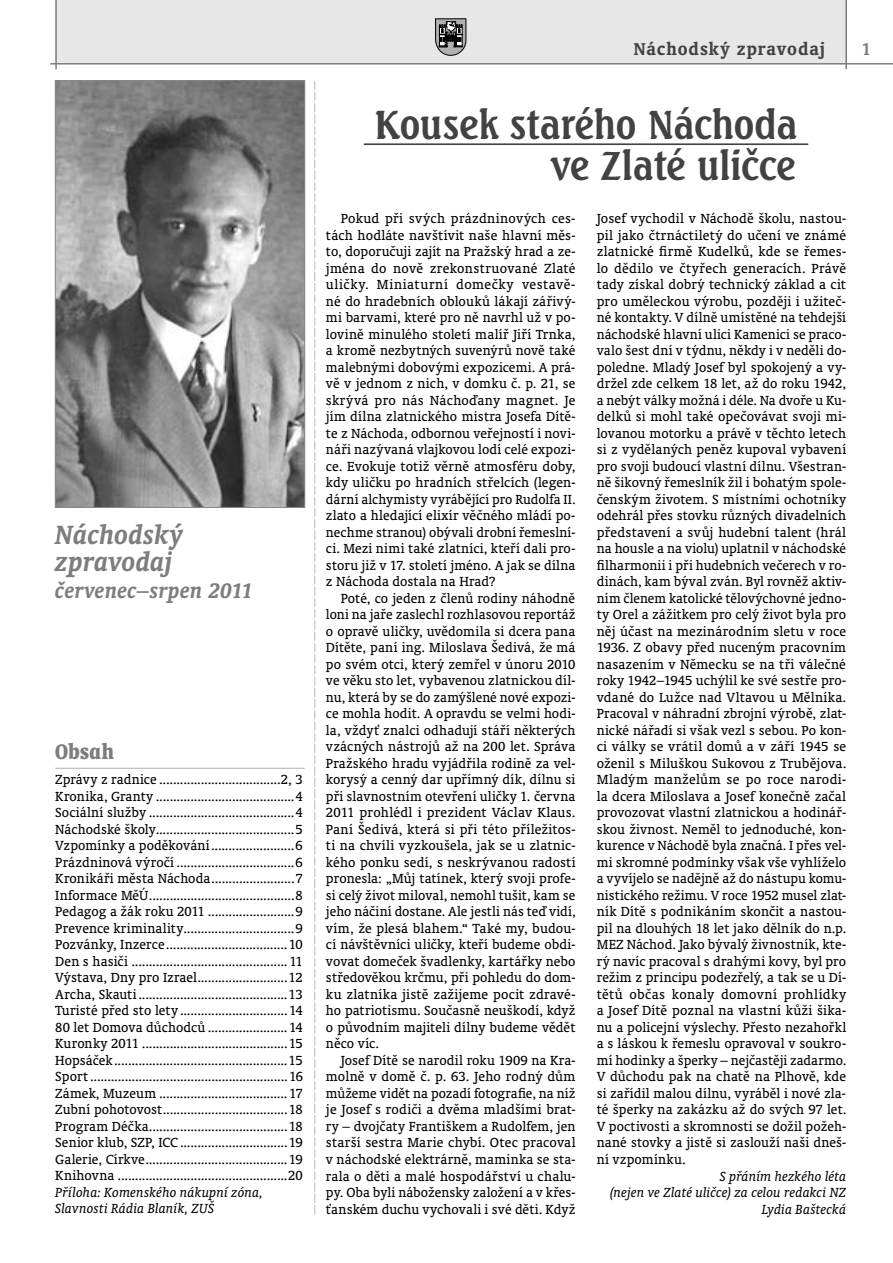
<style>
.page{position:relative;width:893px;height:1263px;background:#fff}
.page>*{position:absolute;margin:0;border:0;box-sizing:border-box;transform-origin:0 0}
.t1{font:700 39px/40.5px "Seagull AT";letter-spacing:-.01em;color:#424242;text-align:right;scale:.95 1}
.t2{font:italic 700 30px/27px "Oranda AT";letter-spacing:.015em;color:#7d7d7d}
.t3{font:italic 700 24px "Oranda AT";letter-spacing:.02em;color:#7d7d7d}
.t4{font:700 condensed 24px "Oranda AT";letter-spacing:.02em;color:#7d7d7d;scale:.95 1}
.t5{font:700 19.5px "Oranda AT";letter-spacing:.045em;color:#424242}
.t6{font:700 19.5px "Oranda AT";color:#7d7d7d;scale:.9 1}
.t7{font:15px/16.5px "Oranda AT";letter-spacing:.005em;color:#000;text-align:justify}
.t8{font:italic 15px/16.5px "Oranda AT";color:#000}
</style>
<div class="page">
<div style="left:55px;top:0;width:791px;height:64px;background:#e7e7e7"></div>
<hr style="left:50px;top:63px;width:843px;height:2px;background:#7d7d7d">
<hr style="left:55px;top:0;width:2px;height:69px;background:#7d7d7d">
<hr style="left:845px;top:0;width:2px;height:69px;background:#7d7d7d">
<svg style="left:435px;top:19px;width:31px;height:36px"></svg>
<hr style="left:55px;top:768px;width:250px;height:1px;background:#acacac">
<svg style="left:314px;top:81px;width:1px;height:1133px"></svg>
<img style="left:57px;top:82px;width:246px;height:424px">
<div style="left:55px;top:80px;width:250px;height:428px;border:1px solid #888"></div>
<hr style="left:364px;top:143px;width:444px;height:2px;background:#424242">
<h2 class="t2" style="left:55px;top:524px;width:129px">Náchodský zpravodaj</h2>
<h3 class="t3" style="left:55px;top:582px;width:199px">červenec–srpen 2011</h3>
<h3 class="t4" style="left:55px;top:737px;width:63px">Obsah</h3>
<p class="t7" style="left:55px;top:771px;width:249px">Zprávy z radnice ...................................2, 3<br>Kronika, Granty ........................................4<br>Sociální služby ..........................................4<br>Náchodské školy........................................5<br>Vzpomínky a poděkování ........................6<br>Prázdninová výročí ..................................6<br>Kronikáři města Náchoda ........................7<br>Informace MěÚ ..........................................8<br>Pedagog a žák roku 2011 .........................9<br>Prevence kriminality ................................9<br>Pozvánky, Inzerce ...................................10<br>Den s hasiči ............................................. 11<br>Výstava, Dny pro Izrael ..........................12<br>Archa, Skauti ...........................................13<br>Turisté před sto lety ...............................14<br>80 let Domova důchodců .......................14<br>Kuronky 2011 ..........................................15<br>Hopsáček ..................................................15<br>Sport .........................................................16<br>Zámek, Muzeum ..................................... 17<br>Zubní pohotovost ....................................18<br>Program Déčka ........................................18<br>Senior klub, SZP, ICC ...............................19<br>Galerie, Církve .........................................19<br>Knihovna .................................................20</p>
<p class="t8" style="left:55px;top:1183px;width:209px">Příloha: Komenského nákupní zóna,<br>Slavnosti Rádia Blaník, ZUŠ</p>
<h3 class="t5" style="left:634px;top:38px;width:193px">Náchodský zpravodaj</h3>
<h3 class="t6" style="left:862px;top:38px;width:11px">1</h3>
<h1 class="t1" style="left:374px;top:107px;width:447px">Kousek starého Náchoda ve Zlaté uličce</h1>
<p class="t7" style="left:326px;top:210px;width:251px;text-indent:15px">Pokud při svých prázdninových ces&shy;tách hodláte navštívit naše hlavní měs&shy;to, doporučuji zajít na Pražský hrad a ze&shy;jména do nově zrekonstruované Zlaté uličky. Miniaturní domečky vestavě&shy;né do hradebních oblouků lákají zářivý&shy;mi barvami, které pro ně navrhl už v po&shy;lovině minulého století malíř Jiří Trnka, a kromě nezbytných suvenýrů nově také malebnými dobovými expozicemi. A prá&shy;vě v jednom z nich, v domku č. p. 21, se skrývá pro nás Náchoďany magnet. Je jím dílna zlatnického mistra Josefa Dítě&shy;te z Náchoda, odbornou veřejností i novi&shy;náři nazývaná vlajkovou lodí celé expozi&shy;ce. Evokuje totiž věrně atmosféru doby, kdy uličku po hradních střelcích (legen&shy;dární alchymisty vyrábějící pro Rudolfa II. zlato a hledající elixír věčného mládí po&shy;nechme stranou) obývali drobní řemeslní&shy;ci. Mezi nimi také zlatníci, kteří dali pro&shy;storu již v 17. století jméno. A jak se dílna z Náchoda dostala na Hrad?</p>
<p class="t7" style="left:326px;top:590px;width:251px;text-indent:15px">Poté, co jeden z členů rodiny náhodně loni na jaře zaslechl rozhlasovou reportáž o opravě uličky, uvědomila si dcera pana Dítěte, paní ing. Miloslava Šedivá, že má po svém otci, který zemřel v únoru 2010 ve věku sto let, vybavenou zlatnickou díl&shy;nu, která by se do zamýšlené nové expozi&shy;ce mohla hodit. A opravdu se velmi hodi&shy;la, vždyť znalci odhadují stáří některých vzácných nástrojů až na 200 let. Správa Pražského hradu vyjádřila rodině za vel&shy;korysý a cenný dar upřímný dík, dílnu si při slavnostním otevření uličky 1. června 2011 prohlédl i prezident Václav Klaus.<br>Paní Šedivá, která si při této příležitos&shy;ti na chvíli vyzkoušela, jak se u zlatnic&shy;kého ponku sedí, s neskrývanou radostí pronesla: „Můj tatínek, který svoji profe&shy;si celý život miloval, nemohl tušit, kam se jeho náčiní dostane. Ale jestli nás teď vidí, vím, že plesá blahem.“ Také my, budou&shy;cí návštěvníci uličky, kteří budeme obdi&shy;vovat domeček švadlenky, kartářky nebo středověkou krčmu, při pohledu do dom&shy;ku zlatníka jistě zažijeme pocit zdravé&shy;ho patriotismu. Současně neuškodí, když o původním majiteli dílny budeme vědět něco víc.</p>
<p class="t7" style="left:326px;top:1052px;width:251px;text-indent:15px">Josef Dítě se narodil roku 1909 na Kra&shy;molně v domě č. p. 63. Jeho rodný dům můžeme vidět na pozadí fotografie, na níž je Josef s rodiči a dvěma mladšími brat&shy;ry – dvojčaty Františkem a Rudolfem, jen starší sestra Marie chybí. Otec pracoval v náchodské elektrárně, maminka se sta&shy;rala o děti a malé hospodářství u chalu&shy;py. Oba byli nábožensky založení a v křes&shy;ťanském duchu vychovali i své děti. Když</p>
<p class="t7" style="left:597px;top:210px;width:251px">Josef vychodil v Náchodě školu, nastou&shy;pil jako čtrnáctiletý do učení ve známé zlatnické firmě Kudelků, kde se řemes&shy;lo dědilo ve čtyřech generacích. Právě tady získal dobrý technický základ a cit pro uměleckou výrobu, později i užiteč&shy;né kontakty. V dílně umístěné na tehdejší náchodské hlavní ulici Kamenici se praco&shy;valo šest dní v týdnu, někdy i v neděli do&shy;poledne. Mladý Josef byl spokojený a vy&shy;držel zde celkem 18 let, až do roku 1942, a nebýt války možná i déle. Na dvoře u Ku&shy;delků si mohl také opečovávat svoji mi&shy;lovanou motorku a právě v těchto letech si z vydělaných peněz kupoval vybavení pro svoji budoucí vlastní dílnu. Všestran&shy;ně šikovný řemeslník žil i bohatým spole&shy;čenským životem. S místními ochotníky odehrál přes stovku různých divadelních představení a svůj hudební talent (hrál na housle a na violu) uplatnil v náchodské filharmonii i při hudebních večerech v ro&shy;dinách, kam býval zván. Byl rovněž aktiv&shy;ním členem katolické tělovýchovné jedno&shy;ty Orel a zážitkem pro celý život byla pro něj účast na mezinárodním sletu v roce 1936. Z obavy před nuceným pracovním nasazením v Německu se na tři válečné roky 1942–1945 uchýlil ke své sestře pro&shy;vdané do Lužce nad Vltavou u Mělníka.<br>Pracoval v náhradní zbrojní výrobě, zlat&shy;nické nářadí si však vezl s sebou. Po kon&shy;ci války se vrátil domů a v září 1945 se oženil s Miluškou Sukovou z Trubějova.<br>Mladým manželům se po roce narodi&shy;la dcera Miloslava a Josef konečně začal provozovat vlastní zlatnickou a hodinář&shy;skou živnost. Neměl to jednoduché, kon&shy;kurence v Náchodě byla značná. I přes vel&shy;mi skromné podmínky však vše vyhlíželo a vyvíjelo se nadějně až do nástupu komu&shy;nistického režimu. V roce 1952 musel zlat&shy;ník Dítě s podnikáním skončit a nastou&shy;pil na dlouhých 18 let jako dělník do n.p.<br>MEZ Náchod. Jako bývalý živnostník, kte&shy;rý navíc pracoval s drahými kovy, byl pro režim z principu podezřelý, a tak se u Dí&shy;tětů občas konaly domovní prohlídky a Josef Dítě poznal na vlastní kůži šika&shy;nu a policejní výslechy. Přesto nezahořkl a s láskou k řemeslu opravoval v soukro&shy;mí hodinky a šperky – nejčastěji zadarmo.<br>V důchodu pak na chatě na Plhově, kde si zařídil malou dílnu, vyráběl i nové zla&shy;té šperky na zakázku až do svých 97 let.<br>V poctivosti a skromnosti se dožil požeh&shy;nané stovky a jistě si zaslouží naši dneš&shy;ní vzpomínku.</p>
<p class="t8" style="left:610px;top:1167px;width:238px;text-align:right">S přáním hezkého léta<br>(nejen ve Zlaté uličce) za celou redakci NZ<br>Lydia Baštecká</p>
</div>
